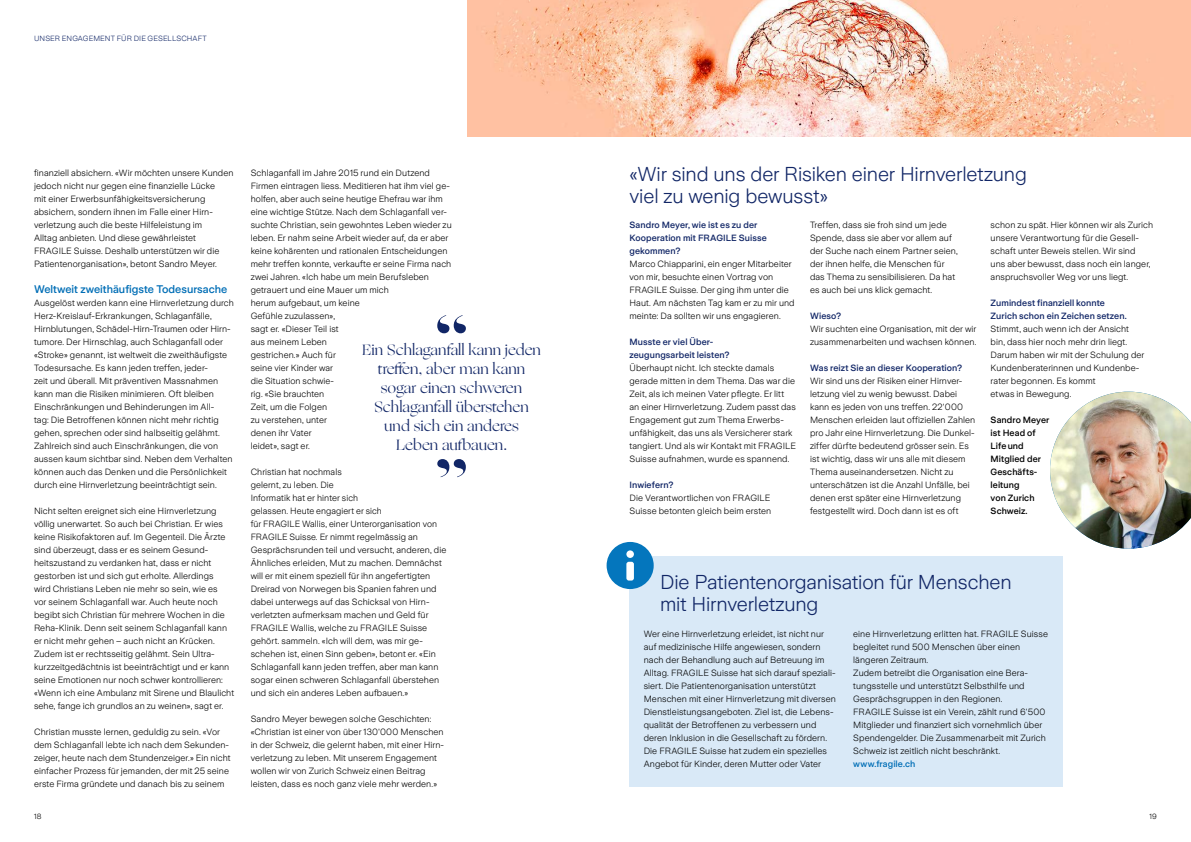
<style>
.page{position:relative;width:1191px;height:842px;background:#fff}
.page>*{position:absolute;margin:0;border:0;box-sizing:border-box;transform-origin:0 0}
.t1{font:300 20px/22px "Zurich Sans";letter-spacing:-.005em;color:#112666}
.t2{font:15px/19px "Ogg";color:#112666;text-align:center}
.t3{font:500 11px "Zurich Sans";color:#006eb6}
.t4{font:300 9px/13px "Zurich Sans";letter-spacing:.01em;color:#000}
.t5{font:500 9px/13px "Zurich Sans";letter-spacing:.01em;color:#112666}
.t6{font:500 9px/13px "Zurich Sans";letter-spacing:.01em;color:#000}
.t7{font:500 9px "Zurich Sans";letter-spacing:.01em;color:#006eb6}
.t8{font:300 7.5px "Zurich Sans";letter-spacing:.02em;color:#112666}
.t9{font:300 7.5px "Zurich Sans";color:#000}
</style>
<div class="page">
<img style="left:1050px;top:392px;width:141px;height:157px">
<img style="left:467px;top:0;width:724px;height:137px">
<svg style="left:437px;top:315px;width:29px;height:18px"></svg>
<svg style="left:437px;top:459px;width:29px;height:18px"></svg>
<div style="left:629px;top:556px;width:433px;height:230px;background:#d9e9f7"></div>
<svg style="left:606px;top:542px;width:47px;height:47px"></svg>
<p class="t8" style="left:34px;top:34px;width:174px">UNSER ENGAGEMENT FÜR DIE GESELLSCHAFT</p>
<p class="t4" style="left:34px;top:166px;width:201px">finanziell absichern. «Wir möchten unsere Kunden jedoch nicht nur gegen eine finanzielle Lücke<br>mit einer Erwerbsunfähigkeitsversicherung absichern, sondern ihnen im Falle einer Hirn&shy;verletzung auch die beste Hilfeleistung im<br>Alltag anbieten. Und diese gewährleistet FRAGILE Suisse. Deshalb unterstützen wir die Patientenorganisation», betont Sandro Meyer.</p>
<p class="t3" style="left:34px;top:283px;width:195px">Weltweit zweithäufigste Todesursache</p>
<p class="t4" style="left:34px;top:296px;width:201px">Ausgelöst werden kann eine Hirnverletzung durch Herz-Kreislauf-Erkrankungen, Schlaganfälle, Hirnblutungen, Schädel-Hirn-Traumen oder Hirn&shy;tumore. Der Hirnschlag, auch Schlaganfall oder «Stroke» genannt, ist weltweit die zweithäufigste Todesursache. Es kann jeden treffen, jeder-<br>zeit und überall. Mit präventiven Massnahmen kann man die Risiken minimieren. Oft bleiben Einschränkungen und Behinderungen im All-<br>tag: Die Betroffenen können nicht mehr richtig gehen, sprechen oder sind halbseitig gelähmt.<br>Zahlreich sind auch Einschränkungen, die von aussen kaum sichtbar sind. Neben dem Verhalten können auch das Denken und die Persönlichkeit durch eine Hirnverletzung beeinträchtigt sein.</p>
<p class="t4" style="left:34px;top:504px;width:202px">Nicht selten ereignet sich eine Hirnverletzung völlig unerwartet. So auch bei Christian. Er wies keine Risikofaktoren auf. Im Gegenteil. Die Ärzte sind überzeugt, dass er es seinem Gesund&shy;heitszustand zu verdanken hat, dass er nicht gestorben ist und sich gut erholte. Allerdings<br>wird Christians Leben nie mehr so sein, wie es<br>vor seinem Schlaganfall war. Auch heute noch begibt sich Christian für mehrere Wochen in die Reha-Klinik. Denn seit seinem Schlaganfall kann er nicht mehr gehen – auch nicht an Krücken.<br>Zudem ist er rechtsseitig gelähmt. Sein Ultra&shy;kurzzeitgedächtnis ist beeinträchtigt und er kann seine Emotionen nur noch schwer kontrollieren: «Wenn ich eine Ambulanz mit Sirene und Blaulicht sehe, fange ich grundlos an zu weinen», sagt er.</p>
<p class="t4" style="left:34px;top:725px;width:198px">Christian musste lernen, geduldig zu sein. «Vor dem Schlaganfall lebte ich nach dem Sekunden&shy;zeiger, heute nach dem Stundenzeiger.» Ein nicht einfacher Prozess für jemanden, der mit 25 seine erste Firma gründete und danach bis zu seinem</p>
<p class="t4" style="left:251px;top:166px;width:203px">Schlaganfall im Jahre 2015 rund ein Dutzend<br>Firmen eintragen liess. Meditieren hat ihm viel ge&shy;holfen, aber auch seine heutige Ehefrau war ihm eine wichtige Stütze. Nach dem Schlaganfall ver&shy;suchte Christian, sein gewohntes Leben wieder zu leben. Er nahm seine Arbeit wieder auf, da er aber keine kohärenten und rationalen Entscheidungen mehr treffen konnte, verkaufte er seine Firma nach zwei Jahren. «Ich habe um mein Berufsleben getrauert und eine Mauer um mich<br>herum aufgebaut, um keine<br>Gefühle zuzulassen»,<br>sagt er. «Dieser Teil ist<br>aus meinem Leben<br>gestrichen.» Auch für<br>seine vier Kinder war<br>die Situation schwie-<br>rig. «Sie brauchten<br>Zeit, um die Folgen<br>zu verstehen, unter<br>denen ihr Vater<br>leidet», sagt er.</p>
<p class="t4" style="left:251px;top:465px;width:197px">Christian hat nochmals<br>gelernt, zu leben. Die<br>Informatik hat er hinter sich<br>gelassen. Heute engagiert er sich<br>für FRAGILE Wallis, einer Unterorganisation von FRAGILE Suisse. Er nimmt regelmässig an Gesprächsrunden teil und versucht, anderen, die Ähnliches erleiden, Mut zu machen. Demnächst will er mit einem speziell für ihn angefertigten Dreirad von Norwegen bis Spanien fahren und dabei unterwegs auf das Schicksal von Hirn&shy;verletzten aufmerksam machen und Geld für FRAGILE Wallis, welche zu FRAGILE Suisse gehört. sammeln. «Ich will dem, was mir ge&shy;schehen ist, einen Sinn geben», betont er. «Ein Schlaganfall kann jeden treffen, aber man kann sogar einen schweren Schlaganfall überstehen und sich ein anderes Leben aufbauen.»</p>
<p class="t4" style="left:251px;top:712px;width:195px">Sandro Meyer bewegen solche Geschichten: «Christian ist einer von über 130'000 Menschen in der Schweiz, die gelernt haben, mit einer Hirn&shy;verletzung zu leben. Mit unserem Engagement wollen wir von Zurich Schweiz einen Beitrag leisten, dass es noch ganz viele mehr werden.»</p>
<h2 class="t2" style="left:362px;top:341px;width:180px">Ein Schlaganfall kann jeden treffen, aber man kann sogar einen schweren<br>Schlaganfall überstehen und sich ein anderes<br>Leben aufbauen.</h2>
<h1 class="t1" style="left:629px;top:163px;width:399px">«Wir sind uns der Risiken einer Hirnverletzung viel zu wenig bewusst»</h1>
<p class="t5" style="left:629px;top:218px;width:139px">Sandro Meyer, wie ist es zu der<br>Kooperation mit FRAGILE Suisse gekommen?</p>
<p class="t4" style="left:629px;top:257px;width:167px">Marco Chiapparini, ein enger Mitarbeiter von mir, besuchte einen Vortrag von FRAGILE Suisse. Der ging ihm unter die Haut. Am nächsten Tag kam er zu mir und meinte: Da sollten wir uns engagieren.</p>
<p class="t5" style="left:629px;top:335px;width:102px">Musste er viel Über&shy;zeugungsarbeit leisten?</p>
<p class="t4" style="left:629px;top:361px;width:168px">Überhaupt nicht. Ich steckte damals gerade mitten in dem Thema. Das war die Zeit, als ich meinen Vater pflegte. Er litt an einer Hirnverletzung. Zudem passt das Engagement gut zum Thema Erwerbs&shy;unfähigkeit, das uns als Versicherer stark tangiert. Und als wir Kontakt mit FRAGILE Suisse aufnahmen, wurde es spannend.</p>
<p class="t5" style="left:629px;top:478px;width:46px">Inwiefern?</p>
<p class="t4" style="left:629px;top:491px;width:143px">Die Verantwortlichen von FRAGILE<br>Suisse betonten gleich beim ersten</p>
<p class="t4" style="left:990px;top:218px;width:164px">schon zu spät. Hier können wir als Zurich unsere Verantwortung für die Gesell&shy;schaft unter Beweis stellen. Wir sind<br>uns aber bewusst, dass noch ein langer, anspruchsvoller Weg vor uns liegt.</p>
<p class="t5" style="left:990px;top:296px;width:138px">Zumindest finanziell konnte<br>Zurich schon ein Zeichen setzen.</p>
<p class="t4" style="left:990px;top:322px;width:155px">Stimmt, auch wenn ich der Ansicht bin, dass hier noch mehr drin liegt.<br>Darum haben wir mit der Schulung der<br>Kundenberaterinnen und Kundenbe&shy;rater begonnen. Es kommt<br>etwas in Bewegung.</p>
<p class="t6" style="left:990px;top:413px;width:60px">Sandro Meyer ist Head of<br>Lifeund<br>Mitglied der<br>Geschäfts&shy;leitung<br>von Zurich<br>Schweiz.</p>
<p class="t4" style="left:810px;top:218px;width:149px">Treffen, dass sie froh sind um jede Spende, dass sie aber vor allem auf der Suche nach einem Partner seien, der ihnen helfe, die Menschen für das Thema zu sensibilisieren. Da hat es auch bei uns klick gemacht.</p>
<p class="t5" style="left:810px;top:309px;width:33px">Wieso?</p>
<p class="t4" style="left:810px;top:322px;width:168px">Wir suchten eine Organisation, mit der wir zusammenarbeiten und wachsen können.</p>
<p class="t5" style="left:810px;top:361px;width:154px">Was reizt Sie an dieser Kooperation?</p>
<p class="t4" style="left:810px;top:374px;width:167px">Wir sind uns der Risiken einer Hirnver&shy;letzung viel zu wenig bewusst. Dabei kann es jeden von uns treffen. 22'000<br>Menschen erleiden laut offiziellen Zahlen pro Jahr eine Hirnverletzung. Die Dunkel&shy;ziffer dürfte bedeutend grösser sein. Es ist wichtig, dass wir uns alle mit diesem Thema auseinandersetzen. Nicht zu unterschätzen ist die Anzahl Unfälle, bei denen erst später eine Hirnverletzung festgestellt wird. Doch dann ist es oft</p>
<h1 class="t1" style="left:660px;top:571px;width:353px">Die Patientenorganisation für Menschen mit Hirnverletzung</h1>
<p class="t4" style="left:643px;top:628px;width:194px">Wer eine Hirnverletzung erleidet, ist nicht nur auf medizinische Hilfe angewiesen, sondern nach der Behandlung auch auf Betreuung im Alltag. FRAGILE Suisse hat sich darauf speziali&shy;siert. Die Patientenorganisation unterstützt Menschen mit einer Hirnverletzung mit diversen Dienstleistungsangeboten. Ziel ist, die Lebens&shy;qualität der Betroffenen zu verbessern und deren Inklusion in die Gesellschaft zu fördern.<br>Die FRAGILE Suisse hat zudem ein spezielles Angebot für Kinder, deren Mutter oder Vater</p>
<p class="t4" style="left:853px;top:628px;width:196px">eine Hirnverletzung erlitten hat. FRAGILE Suisse begleitet rund 500 Menschen über einen längeren Zeitraum.<br>Zudem betreibt die Organisation eine Bera&shy;tungsstelle und unterstützt Selbsthilfe und Gesprächsgruppen in den Regionen.<br>FRAGILE Suisse ist ein Verein, zählt rund 6'500<br>Mitglieder und finanziert sich vornehmlich über Spendengelder. Die Zusammenarbeit mit Zurich Schweiz ist zeitlich nicht beschränkt.</p>
<p class="t7" style="left:853px;top:759px;width:64px">www.fragile.ch</p>
<p class="t9" style="left:34px;top:813px;width:9px">18</p>
<p class="t9" style="left:1149px;top:813px;width:9px">19</p>
</div>
